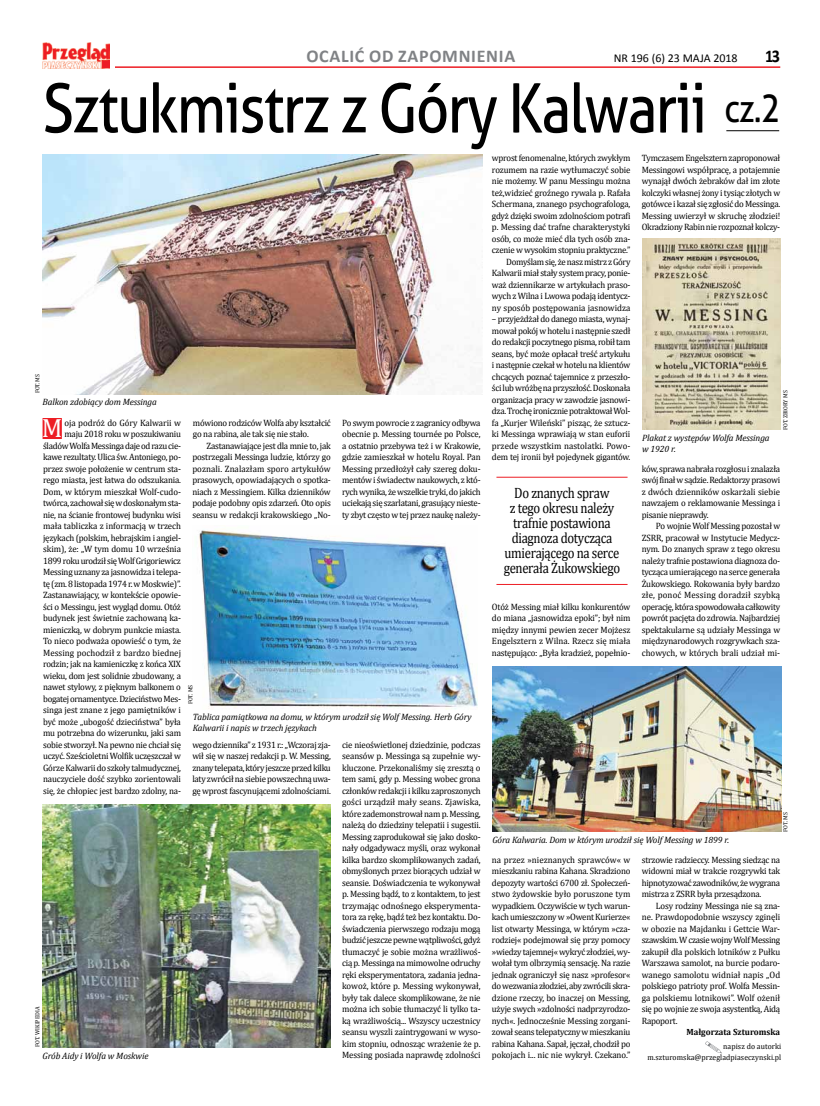
<style>
.page{position:relative;width:820px;height:1106px;background:#fff}
.page>*{position:absolute;margin:0;border:0;box-sizing:border-box;transform-origin:0 0}
.t1{font:68px "Aller";letter-spacing:-.03em;color:#000;scale:.85 1}
.t2{font:26.5px "Cambria";color:#fff;scale:.96 1}
.t3{font:700 18px "Calibri";letter-spacing:.04em;color:#808285}
.t4{font:700 18px "Calibri";color:#000;scale:.9 1}
.t5{font:15px/15px "Cambria";letter-spacing:-.025em;color:#000;text-align:center;scale:.85 1}
.t6{font:12px "Calibri";color:#000}
.t7{font:9.2px/11.5px "Cambria";letter-spacing:-.025em;color:#000;text-align:justify;scale:.96 1}
.t8{font:italic 9.2px/11px "Cambria";letter-spacing:-.01em;color:#000}
.t9{font:700 9px "Cambria";color:#000;scale:.96 1}
.t10{font:8px/11.5px "Cambria";letter-spacing:.01em;color:#000;text-align:right;scale:.96 1}
.t11{font:6px "Cambria";color:#000;scale:.96 1}
.s1{font-size:38.7px}
</style>
<div class="page">
<hr style="left:43px;top:66px;width:737px;height:2px;background:#ed1d24">
<div style="left:43px;top:42px;width:71px;height:26px;background:#fff"></div>
<img style="left:43px;top:42px;width:67px;height:26px">
<div style="left:43px;top:418px;width:19px;height:21px;background:#ed1d24"></div>
<svg style="left:705px;top:1041px;width:17px;height:12px"></svg>
<hr style="left:726px;top:130px;width:52px;height:1px;background:#000">
<hr style="left:496px;top:477px;width:131px;height:1px;background:#ed1d24">
<hr style="left:496px;top:584px;width:131px;height:1px;background:#ed1d24">
<img style="left:43px;top:154px;width:439px;height:240px">
<img style="left:43px;top:804px;width:288px;height:243px">
<img style="left:492px;top:666px;width:289px;height:165px">
<img style="left:642px;top:238px;width:138px;height:192px">
<img style="left:199px;top:530px;width:278px;height:179px">
<h3 class="t3" style="left:306px;top:45px;width:210px">OCALIĆ OD ZAPOMNIENIA</h3>
<h3 class="t6" style="left:613px;top:51px;width:125px">NR 196 (6) 23 MAJA 2018</h3>
<h3 class="t4" style="left:765px;top:45px;width:16px">11</h3>
<h1 class="t1" style="left:43px;top:67px;width:869px">Sztukmistrz z Góry Kalwarii <span class="s1">cz.2</span></h1>
<p class="t11" style="left:34px;top:393px;width:22px;rotate:-90deg">Fot. MS</p>
<p class="t8" style="left:43px;top:396px;width:116px">Balkon zdobiący dom Messinga</p>
<p class="t7" style="left:43px;top:417px;width:145px;text-align:right">oja podróż do Góry Kalwarii w<br>maju 2018 roku w poszukiwaniu śladów Wolfa Messinga daje od razu cie&shy;kawe rezultaty. Ulica św. Antoniego, po&shy;przez swoje położenie w centrum sta&shy;rego miasta, jest łatwa do odszukania.<br>Dom, w którym mieszkał Wolf-cudo&shy;twórca, zachował się w doskonałym sta&shy;nie, na ścianie frontowej budynku wisi mała tabliczka z informacją w trzech językach (polskim, hebrajskim i angiel&shy;skim), że: „W tym domu 10 września 1899 roku urodził się Wolf Grigoriewicz Messing uznany za jasnowidza i telepa&shy;tę (zm. 8 listopada 1974 r. w Moskwie)”.<br>Zastanawiający, w kontekście opowie&shy;ści o Messingu, jest wygląd domu. Otóż budynek jest świetnie zachowaną ka&shy;mieniczką, w dobrym punkcie miasta.<br>To nieco podważa opowieść o tym, że Messing pochodził z bardzo biednej rodzin; jak na kamieniczkę z końca XIX wieku, dom jest solidnie zbudowany, a nawet stylowy, z pięknym balkonem o bogatej ornamentyce. Dzieciństwo Mes&shy;singa jest znane z jego pamiętników i być może „ubogość dzieciństwa” była mu potrzebna do wizerunku, jaki sam sobie stworzył. Na pewno nie chciał się uczyć. Sześcioletni Wolfik uczęszczał w Górze Kalwarii do szkoły talmudycznej, nauczyciele dość szybko zorientowali się, że chłopiec jest bardzo zdolny, na-</p>
<p class="t7" style="left:193px;top:417px;width:145px">mówiono rodziców Wolfa aby kształcić go na rabina, ale tak się nie stało.</p>
<p class="t7" style="left:342px;top:417px;width:146px">Po swym powrocie z zagranicy odbywa obecnie p. Messing tournée po Polsce, a ostatnio przebywa też i w Krakowie, gdzie zamieszkał w hotelu Royal. Pan Messing przedłożył cały szereg doku&shy;mentów i świadectw naukowych, z któ&shy;rych wynika, że wszelkie tryki, do jakich uciekają się szarlatani, grasujący nieste&shy;ty zbyt często w tej przez naukę należy-</p>
<h2 class="t2" style="left:42px;top:412px;width:23px">M</h2>
<p class="t7" style="left:192px;top:440px;width:146px;text-indent:14px">Zastanawiające jest dla mnie to, jak postrzegali Messinga ludzie, którzy go poznali. Znalazłam sporo artykułów prasowych, opowiadających o spotka&shy;niach z Messingiem. Kilka dzienników podaje podobny opis zdarzeń. Oto opis seansu w redakcji krakowskiego „No-</p>
<p class="t11" style="left:187px;top:704px;width:22px;rotate:-90deg">Fot. MS</p>
<p class="t8" style="left:193px;top:711px;width:280px">Tablica pamiątkowa na domu, w którym urodził się Wolf Messing. Herb Góry<br>Kalwarii i napis w trzech językach</p>
<p class="t7" style="left:342px;top:739px;width:146px">cie nieoświetlonej dziedzinie, podczas seansów p. Messinga są zupełnie wy&shy;kluczone. Przekonaliśmy się zresztą o tem sami, gdy p. Messing wobec grona członków redakcji i kilku zaproszonych gości urządził mały seans. Zjawiska, które zademonstrował nam p. Messing, należą do dziedziny telepatii i sugestii.<br>Messing zaprodukował się jako dosko&shy;nały odgadywacz myśli, oraz wykonał kilka bardzo skomplikowanych zadań, obmyślonych przez biorących udział w seansie. Doświadczenia te wykonywał p. Messing bądź, to z kontaktem, to jest trzymając odnośnego eksperymenta&shy;tora za rękę, bądź też bez kontaktu. Do&shy;świadczenia pierwszego rodzaju mogą budzić jeszcze pewne wątpliwości, gdyż tłumaczyć je sobie można wrażliwoś&shy;cią p. Messinga na mimowolne odruchy ręki eksperymentatora, zadania jedna&shy;kowoż, które p. Messing wykonywał, były tak dalece skomplikowane, że nie można ich sobie tłumaczyć li tylko ta&shy;ką wrażliwością... Wszyscy uczestnicy seansu wyszli zaintrygowani w wyso&shy;kim stopniu, odnosząc wrażenie że p.<br>Messing posiada naprawdę zdolności</p>
<p class="t7" style="left:192px;top:739px;width:146px">wego dziennika” z 1931 r.: „Wczoraj zja&shy;wił się w naszej redakcji p. W. Messing, znany telepata, który jeszcze przed kilku laty zwrócił na siebie powszechną uwa&shy;gę wprost fascynującemi zdolnościami.</p>
<p class="t11" style="left:34px;top:1047px;width:44px;rotate:-90deg">Fot. WIKIPEDIA</p>
<p class="t8" style="left:43px;top:1050px;width:107px">Grób Aidy i Wolfa w Moskwie</p>
<p class="t7" style="left:492px;top:152px;width:146px;text-align:right">wprost fenomenalne, których zwykłym rozumem na razie wytłumaczyć sobie nie możemy. W panu Messingu można też,widzieć groźnego rywala p. Rafała Schermana, znanego psychografologa, gdyż dzięki swoim zdolnościom potrafi p. Messing dać trafne charakterystyki osób, co może mieć dla tych osób zna&shy;czenie w wysokim stopniu praktyczne.” Domyślam się, że nasz mistrz z Góry Kalwarii miał stały system pracy, ponie&shy;waż dziennikarze w artykułach praso&shy;wych z Wilna i Lwowa podają identycz&shy;ny sposób postępowania jasnowidza</p>
<p class="t7" style="left:492px;top:313px;width:146px">– przyjeżdżał do danego miasta, wynaj&shy;mował pokój w hotelu i następnie szedł do redakcji poczytnego pisma, robił tam seans, być może opłacał treść artykułu i następnie czekał w hotelu na klientów chcących poznać tajemnice z przeszło&shy;ści lub wróżbę na przyszłość. Doskonała organizacja pracy w zawodzie jasnowi&shy;dza. Trochę ironicznie potraktował Wol&shy;fa „Kurjer Wileński” pisząc, że sztucz&shy;ki Messinga wprawiają w stan euforii przede wszystkim nastolatki. Powo&shy;dem tej ironii był pojedynek gigantów.</p>
<h3 class="t5" style="left:503px;top:485px;width:139px">Do znanych spraw<br>z tego okresu należy trafnie postawiona diagnoza dotycząca umierającego na serce generała Żukowskiego</h3>
<p class="t7" style="left:492px;top:601px;width:146px">Otóż Messing miał kilku konkurentów do miana „jasnowidza epoki”; był nim między innymi pewien zecer Mojżesz Engelsztern z Wilna. Rzecz się miała następująco: „Była kradzież, popełnio-</p>
<p class="t7" style="left:641px;top:152px;width:146px">Tymczasem Engelsztern zaproponował Messingowi współpracę, a potajemnie wynajął dwóch żebraków dał im złote kolczyki własnej żony i tysiąc złotych w gotówce i kazał się zgłosić do Messinga.<br>Messing uwierzył w skruchę złodziei!<br>Okradziony Rabin nie rozpoznał kolczy-</p>
<p class="t8" style="left:642px;top:432px;width:129px">Plakat z występów Wolfa Messinga w 1920 r.</p>
<p class="t11" style="left:781px;top:430px;width:43px;rotate:-90deg">Fot. ZBIORY MS</p>
<p class="t7" style="left:641px;top:463px;width:146px">ków, sprawa nabrała rozgłosu i znalazła swój finał w sądzie. Redaktorzy prasowi z dwóch dzienników oskarżali siebie nawzajem o reklamowanie Messinga i pisanie nieprawdy.</p>
<p class="t7" style="left:641px;top:520px;width:146px;text-indent:14px">Po wojnie Wolf Messing pozostał w ZSRR, pracował w Instytucie Medycz&shy;nym. Do znanych spraw z tego okresu należy trafnie postawiona diagnoza do&shy;tycząca umierającego na serce generała Żukowskiego. Rokowania były bardzo złe, ponoć Messing doradził szybką operację, która spowodowała całkowity powrót pacjęta do zdrowia. Najbardziej spektakularne są udziały Messinga w międzynarodowych rozgrywkach sza&shy;chowych, w których brali udział mi-</p>
<p class="t11" style="left:781px;top:831px;width:22px;rotate:-90deg">Fot. MS</p>
<p class="t8" style="left:492px;top:833px;width:238px">Góra Kalwaria. Dom w którym urodził się Wolf Messing w 1899 r.</p>
<p class="t7" style="left:492px;top:854px;width:146px">na przez »nieznanych sprawców« w mieszkaniu rabina Kahana. Skradziono depozyty wartości 6700 zł. Społeczeń&shy;stwo żydowskie było poruszone tym wypadkiem. Oczywiście w tych warun&shy;kach umieszczony w »Owent Kurierze« list otwarty Messinga, w którym »cza&shy;rodziej« podejmował się przy pomocy »wiedzy tajemnej« wykryć złodziei, wy&shy;wołał tym olbrzymią sensację. Na razie jednak ograniczył się nasz »profesor« do wezwania złodziei, aby zwrócili skra&shy;dzione rzeczy, bo inaczej on Messing, użyje swych »zdolności nadprzyrodzo&shy;nych«. Jednocześnie Messing zorgani&shy;zował seans telepatyczny w mieszkaniu rabina Kahana. Sapał, jęczał, chodził po pokojach i... nic nie wykrył. Czekano.”</p>
<p class="t7" style="left:641px;top:854px;width:146px">strzowie radzieccy. Messing siedząc na widowni miał w trakcie rozgrywki tak hipnotyzować zawodników, że wygrana mistrza z ZSRR była przesądzona.</p>
<p class="t7" style="left:641px;top:900px;width:146px;text-indent:14px">Losy rodziny Messinga nie są zna&shy;ne. Prawdopodobnie wszyscy zginęli w obozie na Majdanku i Gettcie War&shy;szawskim. W czasie wojny Wolf Messing zakupił dla polskich lotników z Pułku Warszawa samolot, na burcie podaro&shy;wanego samolotu widniał napis „Od polskiego patrioty prof. Wolfa Messin&shy;ga polskiemu lotnikowi”. Wolf ożenił się po wojnie ze swoja asystentką, Aidą Rapoport.</p>
<p class="t9" style="left:686px;top:1026px;width:99px">Małgorzata Szturomska</p>
<p class="t10" style="left:647px;top:1040px;width:141px">napisz do autorki m.szturomska@przegladpiaseczynski.pl</p>
</div>
